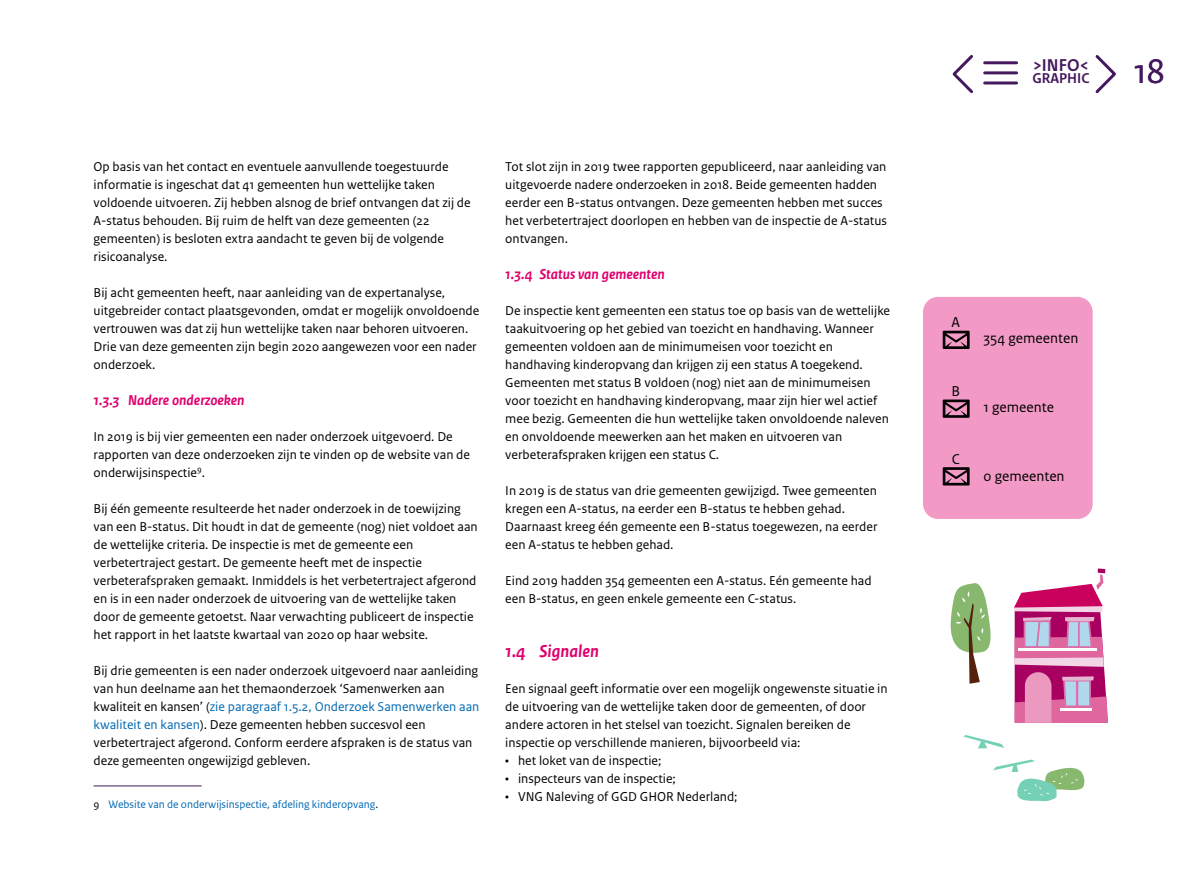
<style>
.page{position:relative;width:1191px;height:893px;background:#fff}
.page>*{position:absolute;margin:0;border:0;box-sizing:border-box;transform-origin:0 0}
.t1{font:36px "Rijksoverheid Sans Text";color:#44195e}
._07_PARAGRAAFKOP{font:italic 700 18px "Rijksoverheid Sans Text TT";color:#e0006d}
.t2{font:700 18px "Rijksoverheid Sans Heading";color:#44195e}
._08_ALLINEA{font:italic 700 15px "Rijksoverheid Sans Text TT";color:#e0006d}
.t3{font:15px "Rijksoverheid Sans Text";color:#000}
.t4{font:700 15px "Rijksoverheid Sans Heading";color:#44195e}
._02_PLATTETEKST{font:13.5px/18px "Rijksoverheid Sans Text";color:#000}
.t5{font:13.5px "Rijksoverheid Sans Text TT";color:#000}
._06_VOETNOOT{font:11.25px "Rijksoverheid Sans Text TT";color:#0069b3}
.s1{color:#0069b3}
.s2{color:#000}
</style>
<div class="page">
<svg style="left:1014px;top:568px;width:94px;height:155px"></svg>
<svg style="left:993px;top:760px;width:91px;height:42px"></svg>
<svg style="left:963px;top:735px;width:41px;height:13px"></svg>
<svg style="left:950px;top:583px;width:41px;height:101px"></svg>
<hr style="left:94px;top:786px;width:108px;height:1px;background:#44195e">
<hr style="left:984px;top:71px;width:32px;height:3px;background:#44195e">
<hr style="left:984px;top:81px;width:32px;height:3px;background:#44195e">
<hr style="left:984px;top:61px;width:32px;height:3px;background:#44195e">
<svg style="left:1095px;top:55px;width:21px;height:39px"></svg>
<svg style="left:952px;top:55px;width:21px;height:39px"></svg>
<div style="left:923px;top:297px;width:169px;height:222px;background:#f29ac5;border-radius:15px"></div>
<svg style="left:942px;top:331px;width:27px;height:18px"></svg>
<svg style="left:942px;top:399px;width:27px;height:19px"></svg>
<svg style="left:942px;top:467px;width:27px;height:18px"></svg>
<p class="_02_PLATTETEKST" style="left:94px;top:158px;width:379px">Op basis van het contact en eventuele aanvullende toegestuurde informatie is ingeschat dat 41 gemeenten hun wettelijke taken voldoende uitvoeren. Zij hebben alsnog de brief ontvangen dat zij de A-status behouden. Bij ruim de helft van deze gemeenten (22 gemeenten) is besloten extra aandacht te geven bij de volgende risicoanalyse.</p>
<p class="_02_PLATTETEKST" style="left:94px;top:284px;width:387px">Bij acht gemeenten heeft, naar aanleiding van de expertanalyse, uitgebreider contact plaatsgevonden, omdat er mogelijk onvoldoende vertrouwen was dat zij hun wettelijke taken naar behoren uitvoeren.<br>Drie van deze gemeenten zijn begin 2020 aangewezen voor een nader onderzoek.</p>
<h4 class="_08_ALLINEA" style="left:94px;top:392px;width:153px">1.3.3 Nadere onderzoeken</h4>
<p class="_02_PLATTETEKST" style="left:94px;top:428px;width:378px">In 2019 is bij vier gemeenten een nader onderzoek uitgevoerd. De rapporten van deze onderzoeken zijn te vinden op de website van de onderwijsinspectie<sup>9</sup>.</p>
<p class="_02_PLATTETEKST" style="left:94px;top:500px;width:386px">Bij één gemeente resulteerde het nader onderzoek in de toewijzing van een B-status. Dit houdt in dat de gemeente (nog) niet voldoet aan de wettelijke criteria. De inspectie is met de gemeente een verbetertraject gestart. De gemeente heeft met de inspectie verbeterafspraken gemaakt. Inmiddels is het verbetertraject afgerond en is in een nader onderzoek de uitvoering van de wettelijke taken door de gemeente getoetst. Naar verwachting publiceert de inspectie het rapport in het laatste kwartaal van 2020 op haar website.</p>
<p class="_02_PLATTETEKST" style="left:94px;top:662px;width:387px">Bij drie gemeenten is een nader onderzoek uitgevoerd naar aanleiding van hun deelname aan het themaonderzoek ‘Samenwerken aan kwaliteit en kansen’ (<span class="s1">zie paragraaf 1.5.2, Onderzoek Samenwerken aan kwaliteit en kansen</span>). Deze gemeenten hebben succesvol een verbetertraject afgerond. Conform eerdere afspraken is de status van deze gemeenten ongewijzigd gebleven.</p>
<p class="_06_VOETNOOT" style="left:94px;top:798px;width:286px"><span class="s2">9</span> Website van de onderwijsinspectie, afdeling kinderopvang<span class="s2">.</span></p>
<p class="_02_PLATTETEKST" style="left:505px;top:158px;width:383px">Tot slot zijn in 2019 twee rapporten gepubliceerd, naar aanleiding van uitgevoerde nadere onderzoeken in 2018. Beide gemeenten hadden eerder een B-status ontvangen. Deze gemeenten hebben met succes het verbetertraject doorlopen en hebben van de inspectie de A-status ontvangen.</p>
<h4 class="_08_ALLINEA" style="left:505px;top:266px;width:161px">1.3.4 Status van gemeenten</h4>
<p class="_02_PLATTETEKST" style="left:505px;top:302px;width:386px">De inspectie kent gemeenten een status toe op basis van de wettelijke taakuitvoering op het gebied van toezicht en handhaving. Wanneer gemeenten voldoen aan de minimumeisen voor toezicht en handhaving kinderopvang dan krijgen zij een status A toegekend.<br>Gemeenten met status B voldoen (nog) niet aan de minimumeisen voor toezicht en handhaving kinderopvang, maar zijn hier wel actief mee bezig. Gemeenten die hun wettelijke taken onvoldoende naleven en onvoldoende meewerken aan het maken en uitvoeren van verbeterafspraken krijgen een status C.</p>
<p class="_02_PLATTETEKST" style="left:505px;top:482px;width:374px">In 2019 is de status van drie gemeenten gewijzigd. Twee gemeenten kregen een A-status, na eerder een B-status te hebben gehad.<br>Daarnaast kreeg één gemeente een B-status toegewezen, na eerder een A-status te hebben gehad.</p>
<p class="_02_PLATTETEKST" style="left:505px;top:572px;width:368px">Eind 2019 hadden 354 gemeenten een A-status. Eén gemeente had een B-status, en geen enkele gemeente een C-status.</p>
<h3 class="_07_PARAGRAAFKOP" style="left:505px;top:641px;width:95px">1.4 Signalen</h3>
<p class="_02_PLATTETEKST" style="left:505px;top:680px;width:384px">Een signaal geeft informatie over een mogelijk ongewenste situatie in de uitvoering van de wettelijke taken door de gemeenten, of door andere actoren in het stelsel van toezicht. Signalen bereiken de inspectie op verschillende manieren, bijvoorbeeld via:</p>
<p class="t5" style="left:505px;top:753px;width:158px">• het loket van de inspectie;</p>
<p class="t5" style="left:505px;top:771px;width:172px">• inspecteurs van de inspectie;</p>
<p class="t5" style="left:505px;top:789px;width:234px">• VNG Naleving of GGD GHOR Nederland;</p>
<h2 class="t2" style="left:1032px;top:55px;width:58px">&gt;INFO&lt;</h2>
<p class="t4" style="left:1032px;top:70px;width:58px">GRAPHIC</p>
<h1 class="t1" style="left:1133px;top:51px;width:33px">18</h1>
<p class="t3" style="left:951px;top:314px;width:10px">A</p>
<p class="t3" style="left:951px;top:383px;width:10px">B</p>
<p class="t3" style="left:951px;top:450px;width:9px">C</p>
<p class="t3" style="left:983px;top:329px;width:96px">354 gemeenten</p>
<p class="t3" style="left:983px;top:399px;width:72px">1 gemeente</p>
<p class="t3" style="left:983px;top:468px;width:82px">0 gemeenten</p>
</div>
